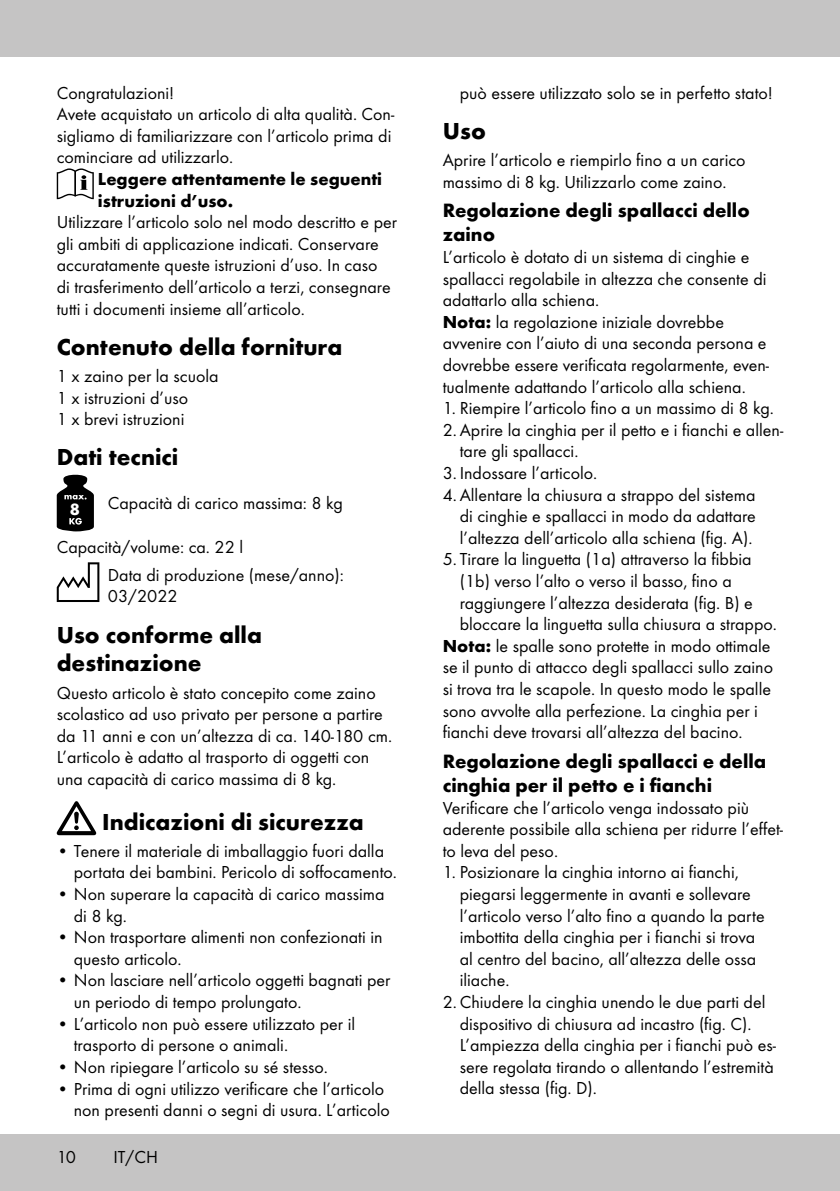
<style>
.page{position:relative;width:840px;height:1191px;background:#fff}
.page>*{position:absolute;margin:0;border:0;box-sizing:border-box;transform-origin:0 0}
.t1{font:700 24px/28.8px "Futura TOT";color:#000}
.t2{font:700 20px/24px "Futura TOT";color:#000}
.t3{font:18px/21.6px "Futura TOT Boo";color:#000}
.t4{font:700 18px/21.6px "Futura TOT";color:#000}
.t5{font:700 16.8px "Futura TOT";color:#fff}
.s1{font-family:"Futura TOT";font-weight:700}
</style>
<div class="page">
<div style="left:0;top:1134px;width:839px;height:57px;background:#c5c4c4"></div>
<div style="left:0;top:0;width:839px;height:57px;background:#c5c4c4"></div>
<svg style="left:57px;top:168px;width:37px;height:31px"></svg>
<svg style="left:57px;top:475px;width:37px;height:56px;background:#313131"></svg>
<svg style="left:57px;top:562px;width:42px;height:40px"></svg>
<svg style="left:57px;top:801px;width:39px;height:34px"></svg>
<p class="t3" style="left:57px;top:82px;width:339px">Congratulazioni!<br>Avete acquistato un articolo di alta qualità. Con&shy;sigliamo di familiarizzare con l’articolo prima di cominciare ad utilizzarlo.</p>
<p class="t4" style="left:98px;top:168px;width:285px">Leggere attentamente le seguenti istruzioni d’uso.</p>
<p class="t3" style="left:57px;top:211px;width:341px">Utilizzare l’articolo solo nel modo descritto e per gli ambiti di applicazione indicati. Conservare accuratamente queste istruzioni d’uso. In caso<br>di trasferimento dell’articolo a terzi, consegnare tutti i documenti insieme all’articolo.</p>
<h1 class="t1" style="left:57px;top:332px;width:287px">Contenuto della fornitura</h1>
<p class="t3" style="left:57px;top:365px;width:163px">1 x zaino per la scuola<br>1 x istruzioni d’uso<br>1 x brevi istruzioni</p>
<h1 class="t1" style="left:57px;top:442px;width:123px">Dati tecnici</h1>
<p class="t5" style="left:70px;top:498px;width:12px">8</p>
<p class="t3" style="left:108px;top:492px;width:236px">Capacità di carico massima: 8 kg</p>
<p class="t3" style="left:108px;top:533px;width:237px;line-height:27.6px;text-indent:-51px">Capacità/volume: ca. 22 l<br>Data di produzione (mese/anno):</p>
<p class="t3" style="left:108px;top:585px;width:71px">03/2022</p>
<h1 class="t1" style="left:57px;top:619px;width:207px">Uso conforme alla destinazione</h1>
<p class="t3" style="left:57px;top:681px;width:337px">Questo articolo è stato concepito come zaino scolastico ad uso privato per persone a partire da 11 anni e con un’altezza di ca. 140-180 cm.<br>L’articolo è adatto al trasporto di oggetti con una capacità di carico massima di 8 kg.</p>
<h1 class="t1" style="left:102px;top:806px;width:263px">Indicazioni di sicurezza</h1>
<p class="t3" style="left:74px;top:840px;width:324px;text-indent:-17px">• Tenere il materiale di imballaggio fuori dalla portata dei bambini. Pericolo di soffocamento.</p>
<p class="t3" style="left:74px;top:883px;width:312px;text-indent:-17px">• Non superare la capacità di carico massima di 8 kg.</p>
<p class="t3" style="left:74px;top:926px;width:310px;text-indent:-17px">• Non trasportare alimenti non confezionati in questo articolo.</p>
<p class="t3" style="left:74px;top:969px;width:318px;text-indent:-17px">• Non lasciare nell’articolo oggetti bagnati per un periodo di tempo prolungato.</p>
<p class="t3" style="left:74px;top:1012px;width:283px;text-indent:-17px">• L’articolo non può essere utilizzato per il trasporto di persone o animali.</p>
<p class="t3" style="left:57px;top:1056px;width:272px">• Non ripiegare l’articolo su sé stesso.</p>
<p class="t3" style="left:74px;top:1077px;width:317px;text-indent:-17px">• Prima di ogni utilizzo verificare che l’articolo non presenti danni o segni di usura. L’articolo</p>
<p class="t3" style="left:57px;top:1146px;width:21px">10</p>
<p class="t3" style="left:113px;top:1146px;width:46px">IT/CH</p>
<p class="t3" style="left:459px;top:82px;width:314px">può essere utilizzato solo se in perfetto stato!</p>
<h1 class="t1" style="left:442px;top:116px;width:45px">Uso</h1>
<p class="t3" style="left:442px;top:149px;width:304px">Aprire l’articolo e riempirlo fino a un carico massimo di 8 kg. Utilizzarlo come zaino.</p>
<p class="t2" style="left:442px;top:198px;width:308px">Regolazione degli spallacci dello zaino</p>
<p class="t3" style="left:442px;top:246px;width:328px">L’articolo è dotato di un sistema di cinghie e spallacci regolabile in altezza che consente di adattarlo alla schiena.<br><span class="s1">Nota:</span> la regolazione iniziale dovrebbe avvenire con l’aiuto di una seconda persona e dovrebbe essere verificata regolarmente, even&shy;tualmente adattando l’articolo alla schiena.</p>
<p class="t3" style="left:442px;top:397px;width:332px">1. Riempire l’articolo fino a un massimo di 8 kg.</p>
<p class="t3" style="left:442px;top:419px;width:342px">2.Aprire la cinghia per il petto e i fianchi e allen-</p>
<p class="t3" style="left:459px;top:440px;width:120px">tare gli spallacci.</p>
<p class="t3" style="left:442px;top:462px;width:156px">3. Indossare l’articolo.</p>
<p class="t3" style="left:442px;top:484px;width:314px">4.Allentare la chiusura a strappo del sistema</p>
<p class="t3" style="left:459px;top:505px;width:297px">di cinghie e spallacci in modo da adattare</p>
<p class="t3" style="left:459px;top:527px;width:294px">l’altezza dell’articolo alla schiena (fig. A).</p>
<p class="t3" style="left:442px;top:548px;width:310px">5. Tirare la linguetta (1a) attraverso la fibbia</p>
<p class="t3" style="left:459px;top:570px;width:273px">(1b) verso l’alto o verso il basso, fino a</p>
<p class="t3" style="left:459px;top:592px;width:294px">raggiungere l’altezza desiderata (fig. B) e</p>
<p class="t3" style="left:459px;top:613px;width:318px">bloccare la linguetta sulla chiusura a strappo.</p>
<p class="t3" style="left:442px;top:635px;width:329px"><span class="s1">Nota:</span> le spalle sono protette in modo ottimale</p>
<p class="t3" style="left:442px;top:656px;width:332px">se il punto di attacco degli spallacci sullo zaino</p>
<p class="t3" style="left:442px;top:678px;width:330px">si trova tra le scapole. In questo modo le spalle</p>
<p class="t3" style="left:442px;top:700px;width:316px">sono avvolte alla perfezione. La cinghia per i</p>
<p class="t3" style="left:442px;top:721px;width:301px">fianchi deve trovarsi all’altezza del bacino.</p>
<p class="t2" style="left:442px;top:749px;width:325px">Regolazione degli spallacci e della cinghia per il petto e i fianchi</p>
<p class="t3" style="left:442px;top:796px;width:342px">Verificare che l’articolo venga indossato più aderente possibile alla schiena per ridurre l’effet&shy;to leva del peso.</p>
<p class="t3" style="left:442px;top:861px;width:297px">1. Posizionare la cinghia intorno ai fianchi,</p>
<p class="t3" style="left:459px;top:883px;width:292px">piegarsi leggermente in avanti e sollevare</p>
<p class="t3" style="left:459px;top:904px;width:306px">l’articolo verso l’alto fino a quando la parte</p>
<p class="t3" style="left:459px;top:926px;width:297px">imbottita della cinghia per i fianchi si trova</p>
<p class="t3" style="left:459px;top:948px;width:298px">al centro del bacino, all’altezza delle ossa</p>
<p class="t3" style="left:459px;top:969px;width:51px">iliache.</p>
<p class="t3" style="left:442px;top:991px;width:324px">2.Chiudere la cinghia unendo le due parti del</p>
<p class="t3" style="left:459px;top:1012px;width:293px">dispositivo di chiusura ad incastro (fig. C).</p>
<p class="t3" style="left:459px;top:1034px;width:318px">L’ampiezza della cinghia per i fianchi può es-</p>
<p class="t3" style="left:459px;top:1056px;width:315px">sere regolata tirando o allentando l’estremità</p>
<p class="t3" style="left:459px;top:1077px;width:139px">della stessa (fig. D).</p>
</div>
